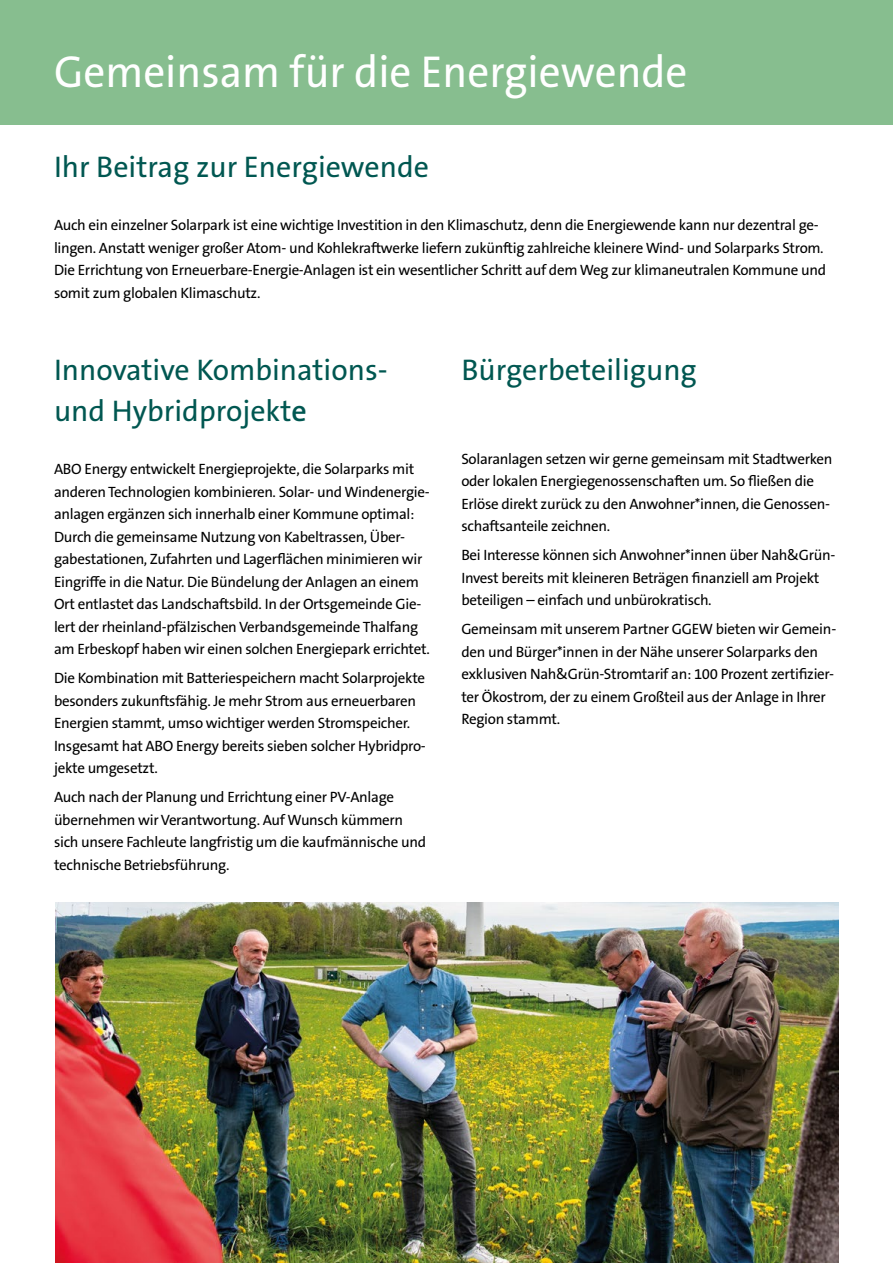
<style>
.page{position:relative;width:893px;height:1263px;background:#fff}
.page>*{position:absolute;margin:0;border:0;box-sizing:border-box;transform-origin:0 0}
.t1{font:45px "The Sans B W5 Plain";color:#fff;scale:.96 1}
.t2{font:30px/40.5px "The Sans B W5 Plain";color:#005751}
.t3{font:15px/22.5px "The Sans B W5 Plain";letter-spacing:-.02em;color:#000}
.s1{font-family:"The Sans B W6";font-weight:600}
</style>
<div class="page">
<div style="left:0;top:0;width:893px;height:124px;background:#87be8f"></div>
<img style="left:55px;top:903px;width:784px;height:360px">
<h1 class="t1" style="left:54px;top:43px;width:661px">Gemeinsam für die Energiewende</h1>
<h2 class="t2" style="left:54px;top:146px;width:377px">Ihr Beitrag zur Energiewende</h2>
<p class="t3" style="left:54px;top:214px;width:773px">Auch ein einzelner Solarpark ist eine wichtige Investition in den Klimaschutz, denn die Energiewende kann nur dezentral ge&shy;lingen. Anstatt weniger großer Atom- und Kohlekraftwerke liefern zukünftig zahlreiche kleinere Wind- und Solarparks Strom.<br>Die Errichtung von Erneuerbare-Energie-Anlagen ist ein wesentlicher Schritt auf dem Weg zur klimaneutralen Kommune und somit zum globalen Klimaschutz.</p>
<h2 class="t2" style="left:54px;top:350px;width:335px">Innovative Kombinations&shy;und Hybridprojekt<span class="s1">e</span></h2>
<p class="t3" style="left:54px;top:458px;width:377px">ABO Energy entwickelt Energieprojekte, die Solarparks mit anderen Technologien kombinieren. Solar- und Windenergie&shy;anlagen ergänzen sich innerhalb einer Kommune optimal:<br>Durch die gemeinsame Nutzung von Kabeltrassen, Über&shy;gabestationen, Zufahrten und Lagerflächen minimieren wir Eingriffe in die Natur. Die Bündelung der Anlagen an einem Ort entlastet das Landschaftsbild. In der Ortsgemeinde Gie&shy;lert der rheinland-pfälzischen Verbandsgemeinde Thalfang am Erbeskopf haben wir einen solchen Energiepark errichtet.</p>
<p class="t3" style="left:54px;top:667px;width:373px">Die Kombination mit Batteriespeichern macht Solarprojekte besonders zukunftsfähig. Je mehr Strom aus erneuerbaren Energien stammt, umso wichtiger werden Stromspeicher.<br>Insgesamt hat ABO Energy bereits sieben solcher Hybridpro&shy;jekte umgesetzt.</p>
<p class="t3" style="left:54px;top:786px;width:374px">Auch nach der Planung und Errichtung einer PV-Anlage übernehmen wir Verantwortung. Auf Wunsch kümmern sich unsere Fachleute langfristig um die kaufmännische und technische Betriebsführung.</p>
<h2 class="t2" style="left:461px;top:350px;width:237px">Bürgerbeteiligung</h2>
<p class="t3" style="left:461px;top:447px;width:373px">Solaranlagen setzen wir gerne gemeinsam mit Stadtwerken oder lokalen Energiegenossenschaften um. So fließen die Erlöse direkt zurück zu den Anwohner*innen, die Genossen&shy;schaftsanteile zeichnen.</p>
<p class="t3" style="left:461px;top:544px;width:376px">Bei Interesse können sich Anwohner*innen über Nah&amp;Grün-<br>Invest bereits mit kleineren Beträgen finanziell am Projekt beteiligen – einfach und unbürokratisch.</p>
<p class="t3" style="left:461px;top:618px;width:376px">Gemeinsam mit unserem Partner GGEW bieten wir Gemein&shy;den und Bürger*innen in der Nähe unserer Solarparks den exklusiven Nah&amp;Grün-Stromtarif an: 100 Prozent zertifizier&shy;ter Ökostrom, der zu einem Großteil aus der Anlage in Ihrer Region stammt.</p>
</div>
